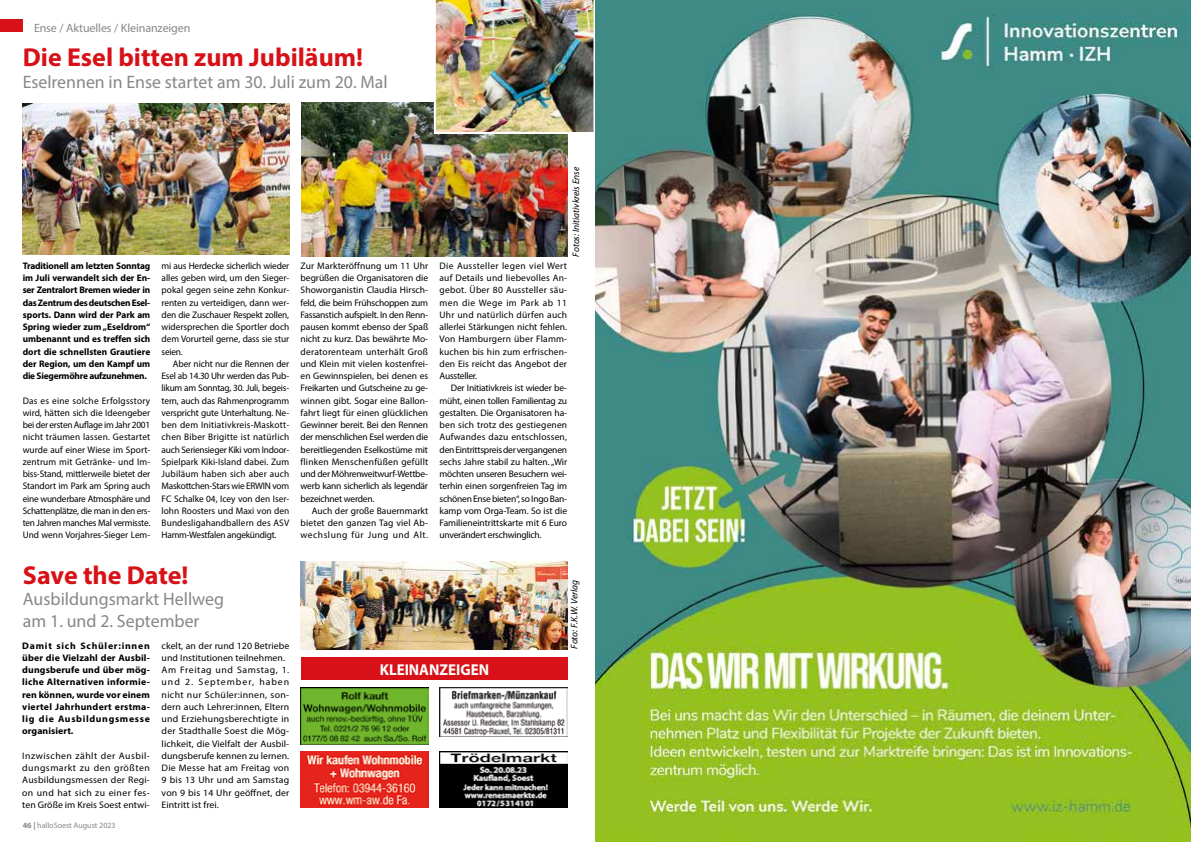
<style>
.page{position:relative;width:1191px;height:842px;background:#fff}
.page>*{position:absolute;margin:0;border:0;box-sizing:border-box;transform-origin:0 0}
.t1{font:700 26px "Myriad Pro";color:#d71117}
.t2{font:18px/21.6px "Myriad Pro";color:#878787}
.t3{font:700 15.8px "Myriad Pro";color:#fff;scale:.95 1}
.t4{font:12px "Myriad Pro";letter-spacing:-.005em;color:#878787}
.t5{font:9.5px/12.3px "Myriad Pro";letter-spacing:.005em;color:#000;text-align:justify}
.t6{font:700 9.5px/12.3px "Myriad Pro";letter-spacing:.01em;color:#000;text-align:justify}
.t7{font:italic 9.5px "Myriad Pro";letter-spacing:-.005em;color:#000}
.t8{font:700 9.5px "Myriad Pro";letter-spacing:.075em;color:#000}
.t9{font:8px "Myriad Pro";color:#878787}
.s1{font-weight:700}
</style>
<div class="page">
<div style="left:0;top:19px;width:23px;height:13px;background:#d71117"></div>
<img style="left:23px;top:103px;width:266px;height:151px">
<img style="left:301px;top:103px;width:267px;height:153px">
<img style="left:434px;top:0;width:160px;height:134px">
<img style="left:301px;top:751px;width:127px;height:57px">
<img style="left:301px;top:688px;width:127px;height:56px">
<div style="left:301px;top:657px;width:266px;height:23px;background:#d71117"></div>
<img style="left:439px;top:751px;width:128px;height:57px">
<img style="left:439px;top:688px;width:128px;height:48px">
<img style="left:300px;top:561px;width:267px;height:89px">
<img style="left:595px;top:0;width:596px;height:842px">
<p class="t4" style="left:34px;top:20px;width:158px">Ense / Aktuelles / Kleinanzeigen</p>
<h1 class="t1" style="left:23px;top:41px;width:342px">Die Esel bitten zum Jubiläum!</h1>
<h2 class="t2" style="left:23px;top:71px;width:366px">Eselrennen in Ense startet am 30. Juli zum 20. Mal</h2>
<p class="t6" style="left:23px;top:259px;width:129px">Traditionell am letzten Sonntag im Juli verwandelt sich der En&shy;ser Zentralort Bremen wieder in das Zentrum des deutschen Esel&shy;sports. Dann wird der Park am Spring wieder zum „Eseldrom“ umbenannt und es treffen sich dort die schnellsten Grautiere der Region, um den Kampf um die Siegermöhre aufzunehmen.</p>
<p class="t5" style="left:23px;top:394px;width:129px">Das es eine solche Erfolgsstory wird, hätten sich die Ideengeber bei der ersten Auflage im Jahr 2001 nicht träumen lassen. Gestartet wurde auf einer Wiese im Sport&shy;zentrum mit Getränke- und Im&shy;biss-Stand, mittlerweile bietet der Standort im Park am Spring auch eine wunderbare Atmosphäre und Schattenplätze, die man in den ers&shy;ten Jahren manches Mal vermisste.<br>Und wenn Vorjahres-Sieger Lem-</p>
<p class="t5" style="left:162px;top:259px;width:129px">mi aus Herdecke sicherlich wieder alles geben wird, um den Sieger&shy;pokal gegen seine zehn Konkur&shy;renten zu verteidigen, dann wer&shy;den die Zuschauer Respekt zollen, widersprechen die Sportler doch dem Vorurteil gerne, dass sie stur seien.</p>
<p class="t5" style="left:162px;top:357px;width:129px;text-indent:11px">Aber nicht nur die Rennen der Esel ab 14.30 Uhr werden das Pub&shy;likum am Sonntag, 30. Juli, begeis&shy;tern, auch das Rahmenprogramm verspricht gute Unterhaltung. Ne&shy;ben dem Initiativkreis-Maskott&shy;chen Biber Brigitte ist natürlich auch Seriensieger Kiki vom Indoor-Spielpark Kiki-Island dabei. Zum Jubiläum haben sich aber auch Maskottchen-Stars wie ERWIN vom FC Schalke 04, Icey von den Iser&shy;lohn Roosters und Maxi von den Bundesligahandballern des ASV Hamm-Westfalen angekündigt.</p>
<p class="t5" style="left:300px;top:259px;width:129px">Zur Markteröffnung um 11 Uhr begrüßen die Organisatoren die Showorganistin Claudia Hirsch&shy;feld, die beim Frühschoppen zum Fassanstich aufspielt. In den Renn&shy;pausen kommt ebenso der Spaß nicht zu kurz. Das bewährte Mo&shy;deratorenteam unterhält Groß und Klein mit vielen kostenfrei&shy;en Gewinnspielen, bei denen es Freikarten und Gutscheine zu ge&shy;winnen gibt. Sogar eine Ballon&shy;fahrt liegt für einen glücklichen Gewinner bereit. Bei den Rennen der menschlichen Esel werden die bereitliegenden Eselkostüme mit flinken Menschenfüßen gefüllt und der Möhrenweitwurf-Wettbe&shy;werb kann sicherlich als legendär bezeichnet werden.</p>
<p class="t5" style="left:300px;top:504px;width:129px;text-indent:11px">Auch der große Bauernmarkt bietet den ganzen Tag viel Ab&shy;wechslung für Jung und Alt.</p>
<p class="t7" style="left:570px;top:256px;width:91px;rotate:-90deg">Fotos: Initiativkreis Ense</p>
<p class="t5" style="left:439px;top:259px;width:129px">Die Aussteller legen viel Wert auf Details und liebevolles An&shy;gebot. Über 80 Aussteller säu&shy;men die Wege im Park ab 11<br>Uhr und natürlich dürfen auch allerlei Stärkungen nicht fehlen.<br>Von Hamburgern über Flamm&shy;kuchen bis hin zum erfrischen&shy;den Eis reicht das Angebot der Aussteller.</p>
<p class="t5" style="left:439px;top:382px;width:129px;text-indent:11px">Der Initiativkreis ist wieder be&shy;müht, einen tollen Familientag zu gestalten. Die Organisatoren ha&shy;ben sich trotz des gestiegenen Aufwandes dazu entschlossen, den Eintrittspreis der vergangenen sechs Jahre stabil zu halten. „Wir möchten unseren Besuchern wei&shy;terhin einen sorgenfreien Tag im schönen Ense bieten“, so Ingo Ban&shy;kamp vom Orga-Team. So ist die Familieneintrittskarte mit 6 Euro unverändert erschwinglich.</p>
<h1 class="t1" style="left:23px;top:558px;width:167px">Save the Date!</h1>
<h2 class="t2" style="left:23px;top:588px;width:203px">Ausbildungsmarkt Hellweg am 1. und 2. September</h2>
<p class="t8" style="left:22px;top:639px;width:129px">Damit sich Schüler:innen</p>
<p class="t5" style="left:162px;top:639px;width:129px;text-align:left">ckelt, an der rund 120 Betriebe und Institutionen teilnehmen.<br>Am Freitag und Samstag, 1. und 2. September, haben nicht nur Schüler:innen, son&shy;dern auch Lehrer:innen, Eltern und Erziehungsberechtigte in der Stadthalle Soest die Mög&shy;lichkeit, die Vielfalt der Ausbil&shy;dungsberufe kennen zu lernen.<br>Die Messe hat am Freitag von<br>9 bis 13 Uhr und am Samstag von 9 bis 14 Uhr geöffnet, der<br>Eintritt ist frei.</p>
<p class="t6" style="left:22px;top:651px;width:129px">über die Vielzahl der Ausbil&shy;dungsberufe und über mög&shy;liche Alternativen informie&shy;ren können, wurde vor einem viertel Jahrhundert erstma&shy;lig die Ausbildungsmesse organisiert.</p>
<p class="t5" style="left:22px;top:749px;width:129px">Inzwischen zählt der Ausbil&shy;dungsmarkt zu den größten Ausbildungsmessen der Regi&shy;on und hat sich zu einer fes&shy;ten Größe im Kreis Soest entwi-</p>
<p class="t9" style="left:23px;top:821px;width:94px"><span class="s1">46 |</span> halloSoest August 2023</p>
<h3 class="t3" style="left:380px;top:659px;width:116px">KLEINANZEIGEN</h3>
<p class="t7" style="left:568px;top:649px;width:71px;rotate:-90deg">Foto: F.K.W. Verlag</p>
</div>
